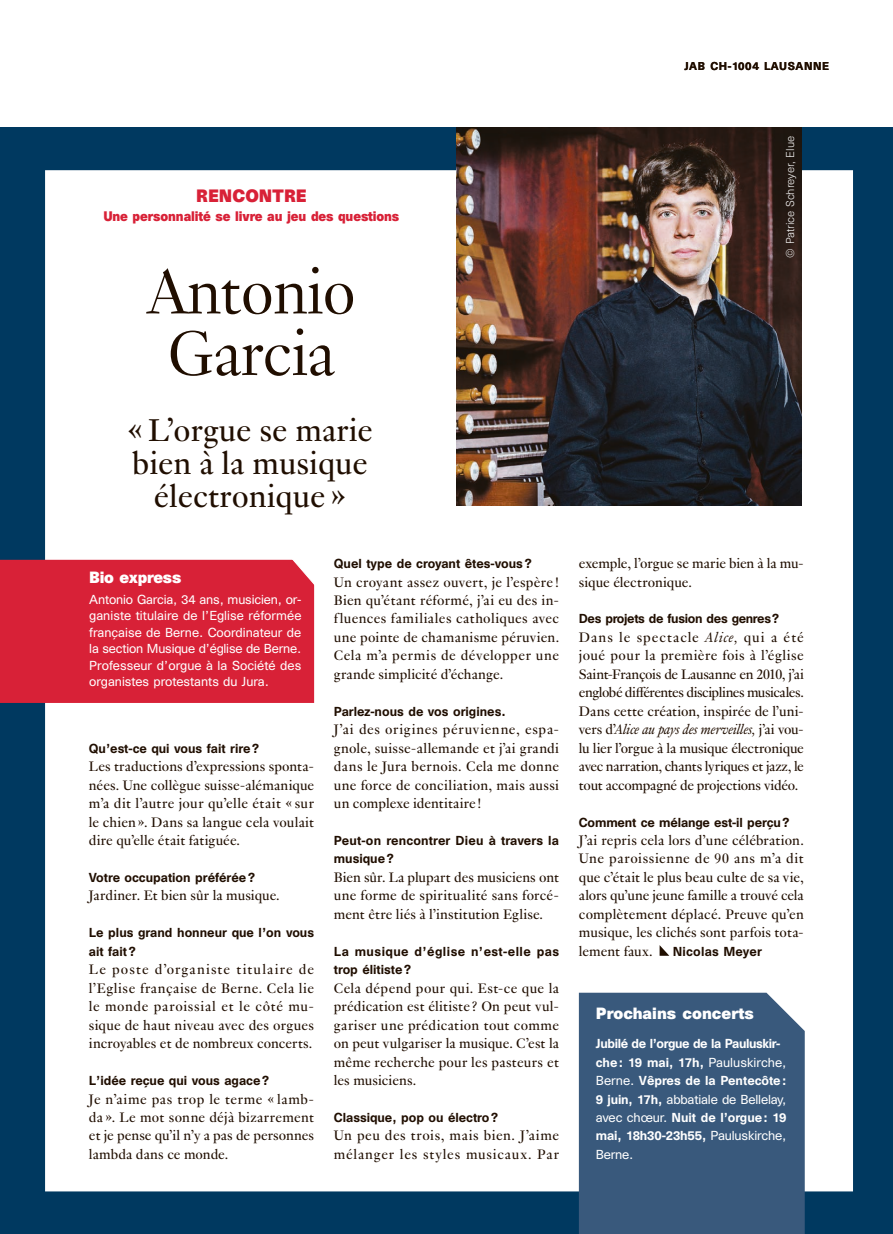
<style>
.page{position:relative;width:893px;height:1234px;background:#fff}
.page>*{position:absolute;margin:0;border:0;box-sizing:border-box;transform-origin:0 0}
.REF_Titres_indd{font:300 69px "Genath";letter-spacing:-.02em;color:#200e00}
.REF_Chapeaux_indd{font:34.5px "Genath";color:#200e00}
.REF_Titre-encadre_in{font:700 16.5px "Unica SB";color:#d82137}
.REF_Texte_indd{font:15px/18.5px "Genath";letter-spacing:.005em;color:#200e00;text-align:justify}
.REF_Texte_indd-2{font:15px/18.5px "Genath";letter-spacing:.045em;color:#200e00}
.REF_Titre-encadre_in-2{font:700 15px "Unica SB";color:#fff}
.REF_legendes_copyrig{font:700 15px "Unica SB";letter-spacing:-.02em;color:#fff}
.REF_Texte-encadre_in{font:700 12.75px "Unica SB";letter-spacing:-.01em;color:#d82137;scale:.93 1}
.t1{font:500 12px/18.5px "Unica SB";color:#200e00}
.REF_legendes_copyrig-2{font:12px/16.5px "Unica SB";color:#fff;text-align:justify}
.REF_Titre-encadre_in-3{font:500 12px/18.5px "Unica SB";letter-spacing:-.015em;color:#fff}
.t2{font:500 12px/18.5px "Unica SB";letter-spacing:.035em;color:#200e00}
.t3{font:500 12px "Unica SB";letter-spacing:-.025em;color:#200e00}
.REF_legendes_copyrig-3{font:300 10.5px "Unica SB";color:#fff}
.t4{font:500 10.5px "Unica SB";letter-spacing:.06em;color:#200e00}
.s1{font-style:italic}
.s2{font-weight:400}
</style>
<div class="page">
<div style="left:0;top:128px;width:893px;height:1105px;background:#003960"></div>
<div style="left:45px;top:170px;width:808px;height:1021px;background:#fff"></div>
<svg style="left:660px;top:944px;width:9px;height:11px"></svg>
<div style="left:0;top:559px;width:314px;height:143px;background:#d82137"></div>
<svg style="left:290px;top:556px;width:26px;height:31px"></svg>
<img style="left:457px;top:127px;width:345px;height:379px">
<div style="left:579px;top:992px;width:226px;height:241px;background:#39597c"></div>
<p class="t4" style="left:684px;top:59px;width:146px">JAB CH-1004 LAUSANNE</p>
<p class="REF_Titre-encadre_in" style="left:196px;top:185px;width:112px">RENCONTRE</p>
<p class="REF_Texte-encadre_in" style="left:103px;top:208px;width:320px">Une personnalité se livre au jeu des questions</p>
<p class="REF_Titres_indd" style="left:147px;top:243px;width:211px">Antonio</p>
<p class="REF_Titres_indd" style="left:167px;top:304px;width:169px">Garcia</p>
<p class="REF_Chapeaux_indd" style="left:127px;top:406px;width:247px">« L’orgue se marie</p>
<p class="REF_Chapeaux_indd" style="left:132px;top:439px;width:237px">bien à la musique</p>
<p class="REF_Chapeaux_indd" style="left:154px;top:472px;width:194px">électronique »</p>
<p class="REF_legendes_copyrig" style="left:89px;top:567px;width:94px">Bio express</p>
<p class="REF_legendes_copyrig-2" style="left:89px;top:591px;width:214px">Antonio Garcia, 34 ans, musicien, or&shy;ganiste titulaire de l’Eglise réformée française de Berne. Coordinateur de la section Musique d’église de Berne.<br>Professeur d’orgue à la Société des organistes protestants du Jura.</p>
<p class="t1" style="left:89px;top:739px;width:172px">Qu’est-ce qui vous fait rire?</p>
<p class="REF_Texte_indd" style="left:89px;top:756px;width:227px">Les traductions d’expressions sponta&shy;nées. Une collègue suisse-alémanique m’a dit l’autre jour qu’elle était « sur le chien». Dans sa langue cela voulait dire qu’elle était fatiguée.</p>
<p class="t1" style="left:89px;top:868px;width:168px">Votre occupation préférée?</p>
<p class="REF_Texte_indd" style="left:89px;top:885px;width:192px">Jardiner. Et bien sûr la musique.</p>
<p class="t1" style="left:89px;top:924px;width:227px">Le plus grand honneur que l’on vous ait fait?</p>
<p class="REF_Texte_indd" style="left:89px;top:958px;width:227px">Le poste d’organiste titulaire de l’Eglise française de Berne. Cela lie le monde paroissial et le côté mu&shy;sique de haut niveau avec des orgues incroyables et de nombreux concerts.</p>
<p class="t1" style="left:89px;top:1071px;width:182px">L’idée reçue qui vous agace?</p>
<p class="REF_Texte_indd" style="left:89px;top:1088px;width:227px">Je n’aime pas trop le terme « lamb&shy;da ». Le mot sonne déjà bizarrement et je pense qu’il n’y a pas de personnes lambda dans ce monde.</p>
<p class="t1" style="left:334px;top:555px;width:199px">Quel type de croyant êtes-vous?</p>
<p class="REF_Texte_indd" style="left:334px;top:571px;width:227px">Un croyant assez ouvert, je l’espère !<br>Bien qu’étant réformé, j’ai eu des in&shy;fluences familiales catholiques avec une pointe de chamanisme péruvien.<br>Cela m’a permis de développer une grande simplicité d’échange.</p>
<p class="t1" style="left:334px;top:702px;width:173px">Parlez-nous de vos origines.</p>
<p class="REF_Texte_indd" style="left:334px;top:719px;width:227px">J’ai des origines péruvienne, espa&shy;gnole, suisse-allemande et j’ai grandi dans le Jura bernois. Cela me donne une force de conciliation, mais aussi un complexe identitaire!</p>
<p class="t1" style="left:334px;top:832px;width:227px">Peut-on rencontrer Dieu à travers la musique?</p>
<p class="REF_Texte_indd" style="left:334px;top:866px;width:227px">Bien sûr. La plupart des musiciens ont une forme de spiritualité sans forcé&shy;ment être liés à l’institution Eglise.</p>
<p class="t2" style="left:334px;top:942px;width:227px">La musique d’église n’est-elle pas trop élitiste?</p>
<p class="REF_Texte_indd" style="left:334px;top:977px;width:227px">Cela dépend pour qui. Est-ce que la prédication est élitiste? On peut vul&shy;gariser une prédication tout comme on peut vulgariser la musique. C’est la même recherche pour les pasteurs et les musiciens.</p>
<p class="t1" style="left:334px;top:1108px;width:166px">Classique, pop ou électro?</p>
<p class="REF_Texte_indd-2" style="left:334px;top:1125px;width:227px">Un peu des trois, mais bien. J’aime mélanger les styles musicaux. Par</p>
<p class="REF_legendes_copyrig-3" style="left:784px;top:257px;width:123px;rotate:-90deg">© Patrice Schreyer, Elue</p>
<p class="REF_Texte_indd" style="left:579px;top:553px;width:227px">exemple, l’orgue se marie bien à la mu&shy;sique électronique.</p>
<p class="t3" style="left:579px;top:611px;width:202px">Des projets de fusion des genres?</p>
<p class="REF_Texte_indd" style="left:579px;top:626px;width:227px">Dans le spectacle <span class="s1">Alice,</span> qui a été joué pour la première fois à l’église Saint-François de Lausanne en 2010, j’ai englobé différentes disciplines musicales.<br>Dans cette création, inspirée de l’uni&shy;vers d’<span class="s1">Alice au pays des merveilles,</span> j’ai vou&shy;lu lier l’orgue à la musique électronique avec narration, chants lyriques et jazz, le tout accompagné de projections vidéo.</p>
<p class="t1" style="left:579px;top:813px;width:212px">Comment ce mélange est-il perçu?</p>
<p class="REF_Texte_indd" style="left:579px;top:829px;width:227px">J’ai repris cela lors d’une célébration.<br>Une paroissienne de 90 ans m’a dit que c’était le plus beau culte de sa vie, alors qu’une jeune famille a trouvé cela complètement déplacé. Preuve qu’en musique, les clichés sont parfois tota&shy;lement faux.</p>
<p class="t1" style="left:673px;top:942px;width:91px">Nicolas Meyer</p>
<p class="REF_Titre-encadre_in-2" style="left:596px;top:1003px;width:160px">Prochains concerts</p>
<p class="REF_Titre-encadre_in-3" style="left:596px;top:1034px;width:192px">Jubilé de l’orgue de la Pauluskir&shy;che: 19 mai, 17h, <span class="s2">Pauluskirche,<br>Berne.</span> Vêpres de la Pentecôte:<br>9 juin, 17h, <span class="s2">abbatiale de Bellelay, avec chœur.</span> Nuit de l’orgue: 19 mai, 18h30-23h55, <span class="s2">Pauluskirche,<br>Berne.</span></p>
</div>
